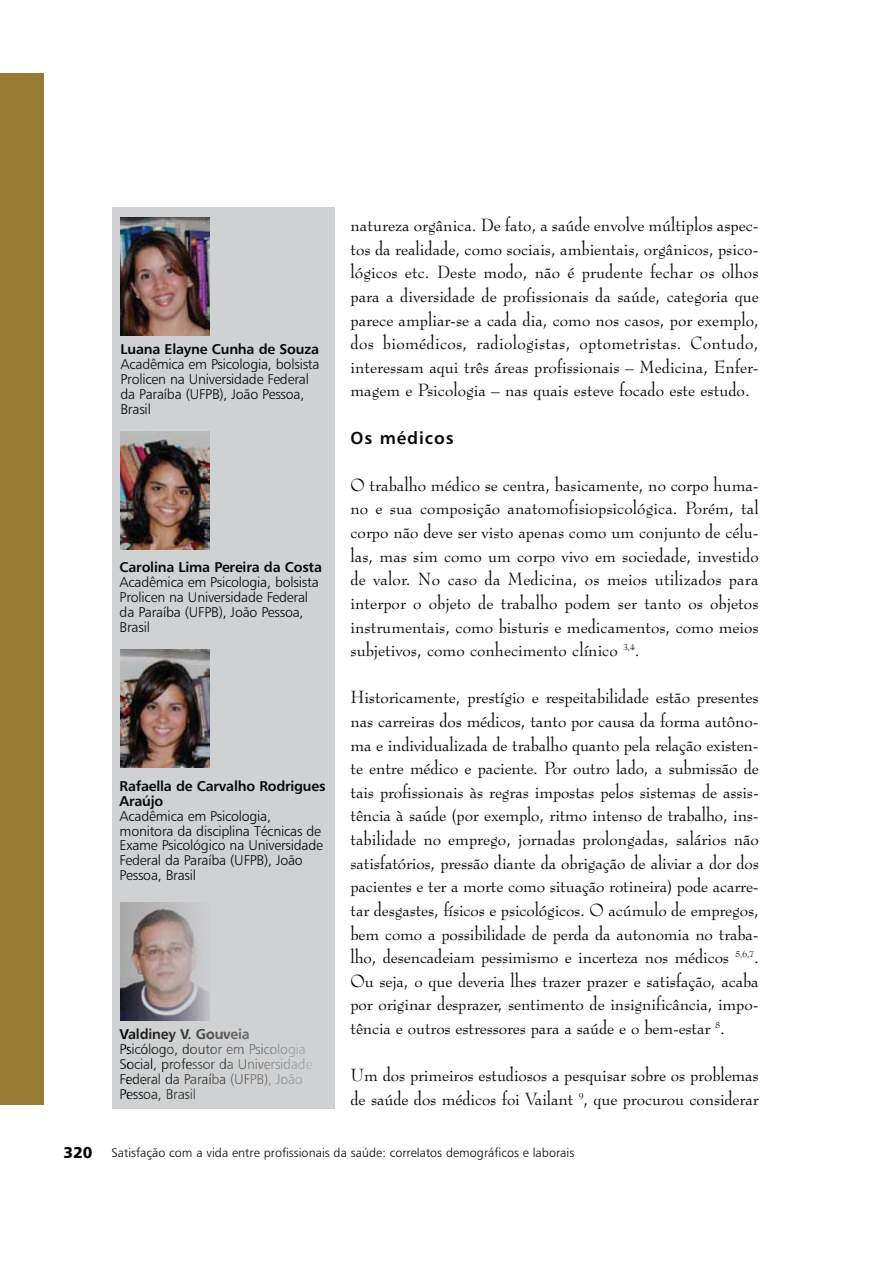
<style>
.page{position:relative;width:893px;height:1263px;background:#fff}
.page>*{position:absolute;margin:0;border:0;box-sizing:border-box;transform-origin:0 0}
.t1{font:17.25px/23.5px "Bernhard Modern BT";letter-spacing:-.005em;color:#040809;text-align:justify}
.t2{font:17.25px "Humanist 777 BT Bold B";letter-spacing:.05em;color:#040809}
.t3{font:15.75px "Humanist 777 BT Black B";color:#040809}
.t4{font:14.1px/15px "Humanist 777 BT Light B";letter-spacing:-.015em;color:#040809}
.t5{font:14.1px/15px "Humanist 777 BT Light B";letter-spacing:-.015em;color:#212121}
.t6{font:14.1px/15px "Humanist 777 BT Bold B";letter-spacing:-.015em;color:#040809}
.t7{font:14.1px "Humanist 777 BT Bold B";letter-spacing:-.015em;color:#080909}
.t8{font:12.6px "Humanist 777 BT Light B";color:#040809}
.s1{color:#121313}
.s2{color:#191919}
.s3{color:#1b1b1b}
.s4{color:#222}
.s5{color:#242424}
.s6{color:#2c2b2b}
.s7{color:#303030}
.s8{color:#393838}
.s9{color:#403f3f}
.s10{color:#464645}
.s11{color:#4c4b4b}
.s12{color:#575656}
.s13{color:#5b5a5a}
.s14{color:#636262}
.s15{color:#696868}
.s16{color:#6d6c6c}
.s17{color:#090a0a}
.s18{color:#0d0e0e}
.s19{color:#141414}
.s20{color:#181818}
.s21{color:#232323}
.s22{color:#282828}
.s23{color:#313130}
.s24{color:#353434}
.s25{color:#3a3938}
.s26{color:#414040}
.s27{color:#454444}
.s28{color:#4d4c4c}
.s29{color:#515050}
.s30{color:#585757}
.s31{color:#605e5e}
.s32{color:#757475}
.s33{color:#7a797a}
.s34{color:#7e7d7e}
.s35{color:#828182}
.s36{color:#878687}
.s37{color:#919192}
.s38{color:#9e9e9f}
.s39{color:#a4a4a6}
.s40{color:#a8a8a9}
.s41{color:#080909}
.s42{color:#1e1e1e}
.s43{color:#262626}
.s44{color:#2c2c2c}
.s45{color:#353535}
.s46{color:#3e3d3d}
.s47{color:#444343}
.s48{color:#474646}
.s49{color:#4a4949}
.s50{color:#515051}
.s51{color:#595858}
.s52{color:#5f5e5e}
.s53{color:#767575}
.s54{color:#7b7a7b}
.s55{color:#8e8d8e}
.s56{color:#939394}
.s57{color:#969596}
.s58{color:#9f9fa0}
.s59{color:#a6a6a7}
.s60{color:#aeaeb0}
.s61{color:#292929}
.s62{color:#2f2e2e}
.s63{color:#3d3c3c}
.s64{color:#4b4a4a}
.s65{color:#4f4e4e}
.s66{color:#565555}
.s67{color:#797778}
.s68{color:#9c9c9d}
.s69{color:#2a2a29}
.s70{color:#434242}
</style>
<div class="page">
<div style="left:0;top:74px;width:43px;height:1031px;background:#997a34"></div>
<div style="left:112px;top:207px;width:222px;height:902px;background:#d0d1d2"></div>
<img style="left:120px;top:432px;width:90px;height:118px">
<img style="left:120px;top:650px;width:90px;height:118px">
<img style="left:120px;top:217px;width:90px;height:118px">
<img style="left:120px;top:903px;width:90px;height:118px">
<p class="t3" style="left:63px;top:1147px;width:31px">320</p>
<p class="t1" style="left:350px;top:214px;width:410px">natureza orgânica. De fato, a saúde envolve múltiplos aspec&shy;tos da realidade, como sociais, ambientais, orgânicos, psico&shy;lógicos etc. Deste modo, não é prudente fechar os olhos para a diversidade de profissionais da saúde, categoria que parece ampliar-se a cada dia, como nos casos, por exemplo, dos biomédicos, radiologistas, optometristas. Contudo, interessam aqui três áreas profissionais – Medicina, Enfer&shy;magem e Psicologia – nas quais esteve focado este estudo.</p>
<p class="t2" style="left:350px;top:431px;width:105px">Os médicos</p>
<p class="t1" style="left:350px;top:474px;width:410px">O trabalho médico se centra, basicamente, no corpo huma&shy;no e sua composição anatomofisiopsicológica. Porém, tal corpo não deve ser visto apenas como um conjunto de célu&shy;las, mas sim como um corpo vivo em sociedade, investido de valor. No caso da Medicina, os meios utilizados para interpor o objeto de trabalho podem ser tanto os objetos instrumentais, como bisturis e medicamentos, como meios subjetivos, como conhecimento clínico <sup>3,4</sup>.</p>
<p class="t1" style="left:350px;top:686px;width:410px">Historicamente, prestígio e respeitabilidade estão presentes nas carreiras dos médicos, tanto por causa da forma autôno&shy;ma e individualizada de trabalho quanto pela relação existen&shy;te entre médico e paciente. Por outro lado, a submissão de tais profissionais às regras impostas pelos sistemas de assis&shy;tência à saúde (por exemplo, ritmo intenso de trabalho, ins&shy;tabilidade no emprego, jornadas prolongadas, salários não satisfatórios, pressão diante da obrigação de aliviar a dor dos pacientes e ter a morte como situação rotineira) pode acarre&shy;tar desgastes, físicos e psicológicos. O acúmulo de empregos, bem como a possibilidade de perda da autonomia no traba&shy;lho, desencadeiam pessimismo e incerteza nos médicos <sup>5,6,7</sup>.<br>Ou seja, o que deveria lhes trazer prazer e satisfação, acaba por originar desprazer, sentimento de insignificância, impo&shy;tência e outros estressores para a saúde e o bem-estar <sup>8</sup>.</p>
<p class="t1" style="left:350px;top:1064px;width:410px">Um dos primeiros estudiosos a pesquisar sobre os problemas de saúde dos médicos foi Vailant <sup>9</sup>, que procurou considerar</p>
<p class="t8" style="left:112px;top:1148px;width:464px">Satisfação com a vida entre profissionais da saúde: correlatos demográficos e laborais</p>
<p class="t6" style="left:120px;top:343px;width:200px">Luana Elayne Cunha de Souza</p>
<p class="t4" style="left:120px;top:358px;width:201px">Acadêmica em Psicologia, bolsista<br>Prolicen na Universidade Federal da Paraíba (UFPB), João Pessoa,<br>Brasil</p>
<p class="t6" style="left:120px;top:561px;width:204px">Carolina Lima Pereira da Costa</p>
<p class="t4" style="left:120px;top:576px;width:201px">Acadêmica em Psicologia, bolsista<br>Prolicen na Universidade Federal da Paraíba (UFPB), João Pessoa,<br>Brasil</p>
<p class="t6" style="left:120px;top:780px;width:207px">Rafaella de Carvalho Rodrigues<br>Araújo</p>
<p class="t4" style="left:120px;top:809px;width:205px">Acadêmica em Psicologia, monitora da disciplina Técnicas de<br>Exame Psicológico na Universidade<br>Federal da Paraíba (UFPB), João<br>Pessoa, Brasil</p>
<p class="t7" style="left:120px;top:1028px;width:132px">V<span class="s1">a</span><span class="s2">l</span><span class="s3">d</span><span class="s4">i</span><span class="s5">n</span><span class="s6">e</span><span class="s7">y</span> <span class="s8">V</span><span class="s9">.</span> <span class="s10">G</span><span class="s11">o</span><span class="s12">u</span><span class="s13">v</span><span class="s14">e</span><span class="s15">i</span><span class="s16">a</span></p>
<p class="t5" style="left:120px;top:1043px;width:194px"><span class="s17">P</span><span class="s18">s</span><span class="s19">i</span><span class="s20">c</span><span class="s3">ó</span>l<span class="s21">o</span><span class="s22">g</span><span class="s23">o</span><span class="s24">,</span> <span class="s25">d</span><span class="s26">o</span><span class="s27">u</span><span class="s28">t</span><span class="s29">o</span><span class="s30">r</span> <span class="s31">e</span><span class="s14">m</span> <span class="s32">P</span><span class="s33">s</span><span class="s34">i</span><span class="s35">c</span><span class="s36">o</span><span class="s37">lo</span><span class="s38">g</span><span class="s39">i</span><span class="s40">a<br></span><span class="s41">S</span><span class="s18">o</span><span class="s20">c</span><span class="s3">i</span><span class="s42">a</span>l<span class="s43">,</span> <span class="s44">p</span><span class="s7">r</span><span class="s45">o</span><span class="s8">f</span><span class="s46">e</span><span class="s47">s</span><span class="s48">s</span><span class="s49">o</span><span class="s50">r</span> <span class="s51">d</span><span class="s52">a</span> <span class="s15">U</span><span class="s53">ni</span><span class="s54">v</span><span class="s35">e</span><span class="s55">rs</span><span class="s56">i</span><span class="s57">d</span><span class="s58">a</span><span class="s59">d</span><span class="s60">e<br></span><span class="s17">F</span><span class="s18">e</span><span class="s19">d</span><span class="s3">e</span>ra<span class="s61">l</span> <span class="s62">d</span><span class="s24">a</span> <span class="s63">P</span><span class="s26">a</span><span class="s27">r</span><span class="s64">a</span><span class="s65">í</span><span class="s66">ba</span> <span class="s14">(</span><span class="s15">U</span><span class="s16">F</span><span class="s67">PB</span><span class="s35">)</span><span class="s36">,</span> <span class="s55">J</span><span class="s56">o</span><span class="s68">ã</span><span class="s59">o<br></span><span class="s17">P</span><span class="s18">e</span><span class="s19">s</span><span class="s20">s</span><span class="s42">o</span>a<span class="s69">,</span> <span class="s23">B</span><span class="s24">r</span><span class="s25">a</span><span class="s63">s</span><span class="s70">il</span></p>
</div>
